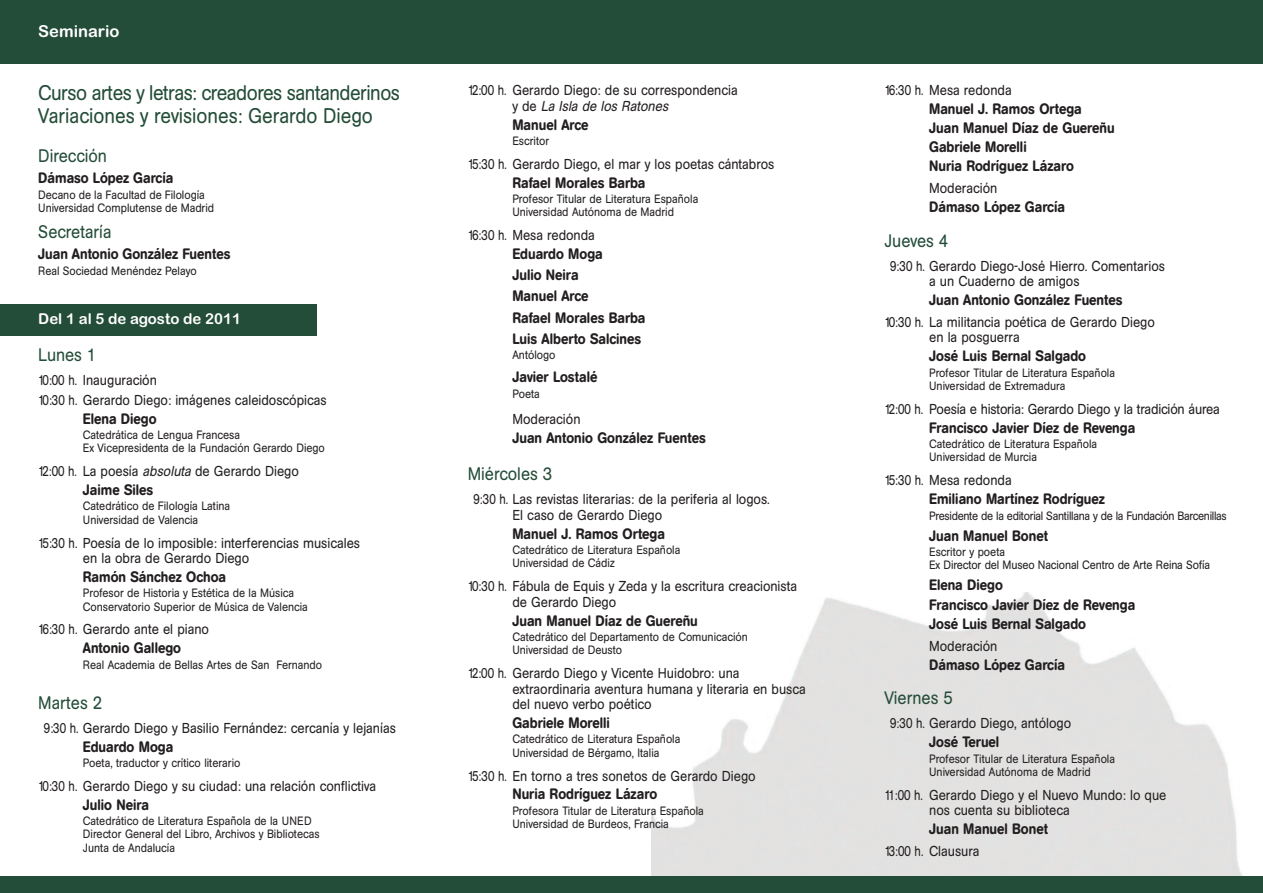
<style>
.page{position:relative;width:1263px;height:893px;background:#fff}
.page>*{position:absolute;margin:0;border:0;box-sizing:border-box;transform-origin:0 0}
.t1{font:21px/23.1px "AG Book Rounded";letter-spacing:-.025em;color:#244d39;scale:.9 1}
.t2{font:18px "AG Book Rounded";color:#244d39;scale:.9 1}
.t3{font:16.5px "Arial Rounded MT Bold";color:#fff}
.t4{font:500 15px/21.1px "AG Book Rounded";color:#231f20;scale:.9 1}
.t5{font:15px "Arial Rounded MT Bold";color:#fff}
.t6{font:14.25px/15.5px "AG Book Rounded";color:#231f20;scale:.8 1}
.t7{font:14.25px "AG Book Rounded";color:#231f20;scale:.9 1}
.t8{font:12px/13.2px "AG Book Rounded";color:#231f20;scale:.9 1}
.t9{font:12px "AG Book Rounded";letter-spacing:-.025em;color:#231f20;scale:.9 1}
.s1{font-style:italic}
</style>
<div class="page">
<div style="left:0;top:0;width:1263px;height:64px;background:#244d39"></div>
<div style="left:0;top:304px;width:316px;height:32px;background:#244d39"></div>
<div style="left:0;top:876px;width:1263px;height:17px;background:#244d39"></div>
<p class="t3" style="left:38px;top:22px;width:83px">Seminario</p>
<h1 class="t1" style="left:38px;top:83px;width:403px">Curso artes y letras: creadores santanderinos<br>Variaciones y revisiones: Gerardo Diego</h1>
<p class="t2" style="left:38px;top:149px;width:78px">Dirección</p>
<p class="t4" style="left:38px;top:169px;width:152px">Dámaso López García</p>
<p class="t8" style="left:38px;top:189px;width:197px">Decano de la Facultad de Filología<br>Universidad Complutense de Madrid</p>
<p class="t2" style="left:38px;top:225px;width:83px">Secretaría</p>
<p class="t4" style="left:38px;top:244px;width:215px">Juan Antonio González Fuentes</p>
<p class="t8" style="left:38px;top:265px;width:177px">Real Sociedad Menéndez Pelayo</p>
<p class="t5" style="left:38px;top:310px;width:204px">Del 1 al 5 de agosto de 2011</p>
<p class="t2" style="left:38px;top:348px;width:66px">Lunes 1</p>
<p class="t6" style="left:38px;top:371px;width:362px;line-height:19.6px">10:00 h. Inauguración<br>10:30 h. Gerardo Diego: imágenes caleidoscópicas</p>
<p class="t4" style="left:83px;top:409px;width:83px">Elena Diego</p>
<p class="t8" style="left:83px;top:429px;width:270px">Catedrática de Lengua Francesa<br>Ex Vicepresidenta de la Fundación Gerardo Diego</p>
<p class="t6" style="left:38px;top:465px;width:327px">12:00 h. La poesía <span class="s1">absoluta</span> de Gerardo Diego</p>
<p class="t4" style="left:83px;top:480px;width:80px">Jaime Siles</p>
<p class="t8" style="left:83px;top:501px;width:165px">Catedrático de Filología Latina<br>Universidad de Valencia</p>
<p class="t6" style="left:83px;top:536px;width:348px;text-indent:-45px">15:30 h. Poesía de lo imposible: interferencias musicales en la obra de Gerardo Diego</p>
<p class="t4" style="left:83px;top:567px;width:161px">Ramón Sánchez Ochoa</p>
<p class="t8" style="left:83px;top:588px;width:251px">Profesor de Historia y Estética de la Música<br>Conservatorio Superior de Música de Valencia</p>
<p class="t6" style="left:38px;top:623px;width:215px">16:30 h. Gerardo ante el piano</p>
<p class="t4" style="left:83px;top:639px;width:111px">Antonio Gallego</p>
<p class="t8" style="left:83px;top:659px;width:267px">Real Academia de Bellas Artes de San Fernando</p>
<p class="t2" style="left:38px;top:696px;width:72px">Martes 2</p>
<p class="t6" style="left:44px;top:721px;width:441px">9:30 h. Gerardo Diego y Basilio Fernández: cercanía y lejanías</p>
<p class="t4" style="left:83px;top:737px;width:102px">Eduardo Moga</p>
<p class="t8" style="left:83px;top:757px;width:177px">Poeta, traductor y crítico literario</p>
<p class="t6" style="left:38px;top:779px;width:424px">10:30 h. Gerardo Diego y su ciudad: una relación conflictiva</p>
<p class="t4" style="left:83px;top:795px;width:75px">Julio Neira</p>
<p class="t8" style="left:83px;top:815px;width:265px">Catedrático de Literatura Española de la UNED<br>Director General del Libro, Archivos y Bibliotecas<br>Junta de Andalucía</p>
<p class="t6" style="left:512px;top:84px;width:283px;text-indent:-45px">12:00 h. Gerardo Diego: de su correspondencia y d e <span class="s1">La Isla de los Ratones</span></p>
<p class="t4" style="left:512px;top:115px;width:86px">Manuel Arce</p>
<p class="t8" style="left:512px;top:135px;width:42px">Escritor</p>
<p class="t6" style="left:468px;top:157px;width:385px">15:30 h. Gerardo Diego, el mar y los poetas cántabros</p>
<p class="t4" style="left:512px;top:173px;width:149px">Rafael Morales Barba</p>
<p class="t8" style="left:512px;top:193px;width:208px">Profesor Titular de Literatura Española<br>Universidad Autónoma de Madrid</p>
<p class="t6" style="left:468px;top:229px;width:160px">16:30 h. Mesa redonda</p>
<p class="t4" style="left:512px;top:245px;width:149px">Eduardo Moga<br>Julio Neira<br>Manuel Arce<br>Rafael Morales Barba<br>Luis Alberto Salcines</p>
<p class="t8" style="left:512px;top:349px;width:49px">Antólogo</p>
<p class="t4" style="left:512px;top:367px;width:96px">Javier Lostalé</p>
<p class="t8" style="left:512px;top:388px;width:32px">Poeta</p>
<p class="t7" style="left:512px;top:413px;width:77px">Moderación</p>
<p class="t4" style="left:512px;top:428px;width:216px">Juan Antonio González Fuentes</p>
<p class="t2" style="left:468px;top:468px;width:95px">Miércoles 3</p>
<p class="t6" style="left:512px;top:493px;width:323px;text-indent:-39px">9:30 h. Las revistas literarias: de la periferia al logos.<br>El caso de Gerardo Diego</p>
<p class="t4" style="left:512px;top:524px;width:171px">Manuel J. Ramos Ortega</p>
<p class="t8" style="left:512px;top:544px;width:188px">Catedrático de Literatura Española<br>Universidad de Cádiz</p>
<p class="t6" style="left:512px;top:580px;width:357px;text-indent:-45px">10:30 h. Fábula de Equis y Zeda y la escritura creacionista de Gerardo Diego</p>
<p class="t4" style="left:512px;top:611px;width:208px">Juan Manuel Díaz de Guereñu</p>
<p class="t8" style="left:512px;top:631px;width:263px">Catedrático del Departamento de Comunicación<br>Universidad de Deusto</p>
<p class="t6" style="left:512px;top:667px;width:368px;text-indent:-45px">12:00 h. Gerardo Diego y Vicente Huidobro: una extraordinaria aventura humana y literaria en busca del nuevo verbo poético</p>
<p class="t4" style="left:512px;top:713px;width:110px">Gabriele Morelli</p>
<p class="t8" style="left:512px;top:734px;width:188px">Catedrático de Literatura Española<br>Universidad de Bérgamo, Italia</p>
<p class="t6" style="left:468px;top:769px;width:361px">15:30 h. En torno a tres sonetos de Gerardo Diego</p>
<p class="t4" style="left:512px;top:785px;width:162px">Nuria Rodríguez Lázaro</p>
<p class="t8" style="left:512px;top:805px;width:214px">Profesora Titular de Literatura Española<br>Universidad de Burdeos, Francia</p>
<p class="t6" style="left:884px;top:84px;width:160px">16:30 h. Mesa redonda</p>
<p class="t4" style="left:929px;top:101px;width:208px;line-height:18.9px">Manuel J. Ramos Ortega<br>Juan Manuel Díaz de Guereñu<br>Gabriele Morelli<br>Nuria Rodríguez Lázaro</p>
<p class="t7" style="left:929px;top:183px;width:77px">Moderación</p>
<p class="t4" style="left:929px;top:197px;width:152px">Dámaso López García</p>
<p class="t2" style="left:884px;top:234px;width:72px">Jueves 4</p>
<p class="t6" style="left:929px;top:259px;width:296px;text-indent:-39px">9:30 h. Gerardo Diego-José Hierro. Comentarios a un Cuaderno de amigos</p>
<p class="t4" style="left:929px;top:290px;width:216px">Juan Antonio González Fuentes</p>
<p class="t6" style="left:929px;top:315px;width:284px;text-indent:-45px">10:30 h. La militancia poética de Gerardo Diego en la posguerra</p>
<p class="t4" style="left:929px;top:347px;width:176px">José Luis Bernal Salgado</p>
<p class="t8" style="left:929px;top:367px;width:208px">Profesor Titular de Literatura Española<br>Universidad de Extremadura</p>
<p class="t6" style="left:884px;top:402px;width:421px">12:00 h. Poesía e historia: Gerardo Diego y la tradición áurea</p>
<p class="t4" style="left:929px;top:418px;width:231px">Francisco Javier Díez de Revenga</p>
<p class="t8" style="left:929px;top:438px;width:188px">Catedrático de Literatura Española<br>Universidad de Murcia</p>
<p class="t6" style="left:884px;top:474px;width:160px">15:30 h. Mesa redonda</p>
<p class="t4" style="left:929px;top:489px;width:197px">Emiliano Martínez Rodríguez</p>
<p class="t9" style="left:929px;top:511px;width:332px">Presidente de la editorial Santillana y de la Fundación Barcenillas</p>
<p class="t4" style="left:929px;top:526px;width:133px">Juan Manuel Bonet</p>
<p class="t8" style="left:929px;top:546px;width:314px">Escritor y poeta<br>Ex Director del Museo Nacional Centro de Arte Reina Sofía</p>
<p class="t4" style="left:929px;top:576px;width:231px;line-height:19.2px">Elena Diego<br>Francisco Javier Díez de Revenga<br>José Luis Bernal Salgado</p>
<p class="t7" style="left:929px;top:640px;width:77px">Moderación</p>
<p class="t4" style="left:929px;top:655px;width:152px">Dámaso López García</p>
<p class="t2" style="left:884px;top:692px;width:77px">Viernes 5</p>
<p class="t6" style="left:890px;top:717px;width:228px">9:30 h. Gerardo Diego, antólogo</p>
<p class="t4" style="left:929px;top:733px;width:79px">José Teruel</p>
<p class="t8" style="left:929px;top:753px;width:208px">Profesor Titular de Literatura Española<br>Universidad Autónoma de Madrid</p>
<p class="t6" style="left:929px;top:788px;width:298px;text-indent:-45px">11:00 h. Gerardo Diego y el Nuevo Mundo: lo que nos cuenta su biblioteca</p>
<p class="t4" style="left:929px;top:820px;width:133px">Juan Manuel Bonet</p>
<p class="t6" style="left:884px;top:845px;width:120px">13:00 h. Clausura</p>
</div>
